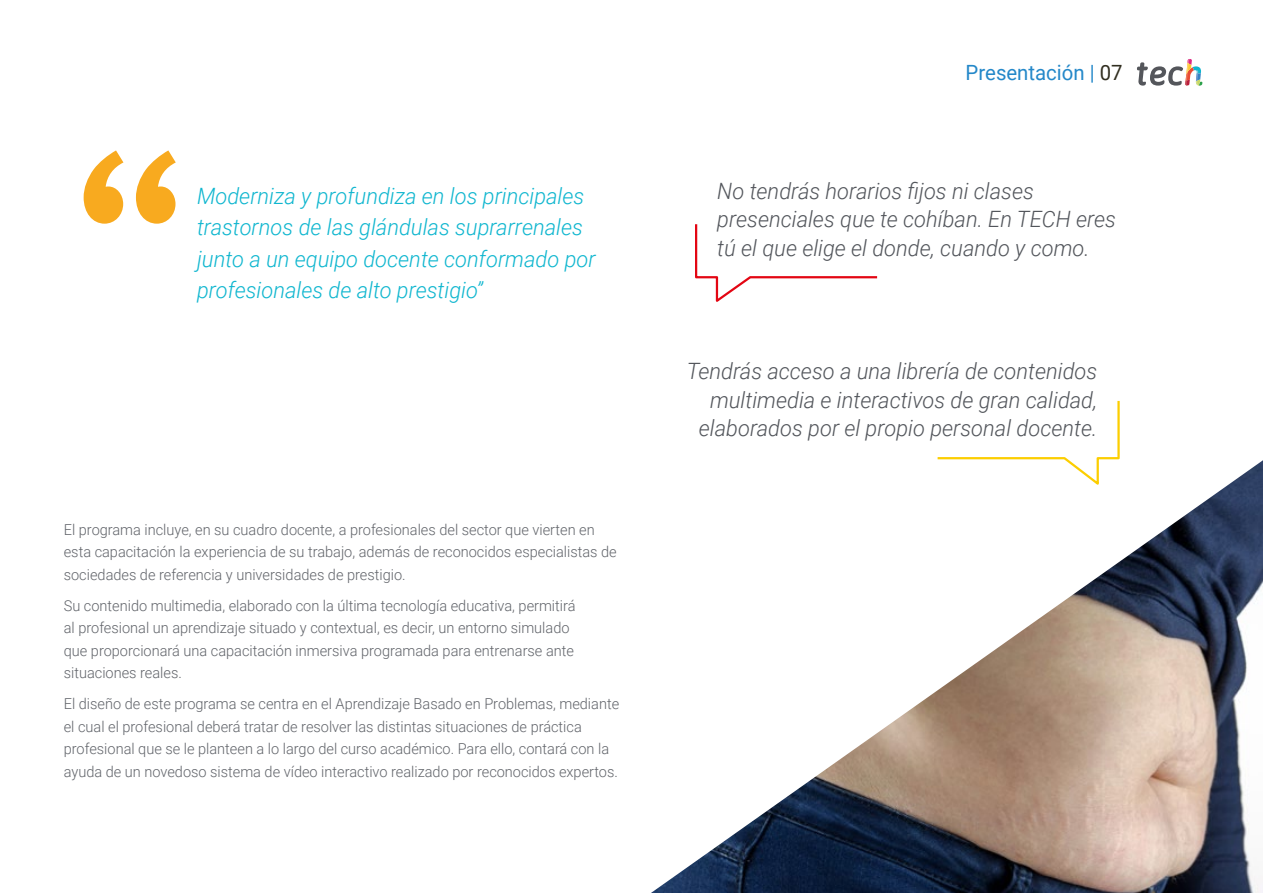
<style>
.page{position:relative;width:1263px;height:893px;background:#fff}
.page>*{position:absolute;margin:0;border:0;box-sizing:border-box;transform-origin:0 0}
.t1{font:italic 300 22.5px/28.5px "Roboto";color:#52555b;text-align:right}
.t2{font:italic 300 22.5px/31.5px "Roboto";color:#0fb6cf}
.t3{font:21px "Roboto";color:#2488c9}
.t4{font:300 15px/22.5px "Roboto";color:#61646a}
.s1{color:#312e20}
</style>
<div class="page">
<svg style="left:84px;top:150px;width:92px;height:74px"></svg>
<img style="left:651px;top:460px;width:612px;height:433px">
<svg style="left:1137px;top:59px;width:65px;height:27px"></svg>
<svg style="left:935px;top:400px;width:186px;height:88px"></svg>
<svg style="left:695px;top:224px;width:183px;height:78px"></svg>
<h1 class="t2" style="left:197px;top:179px;width:400px">Moderniza y profundiza en los principales trastornos de las glándulas suprarrenales junto a un equipo docente conformado por profesionales de alto prestigio”</h1>
<p class="t4" style="left:64px;top:517px;width:554px">El programa incluye, en su cuadro docente, a profesionales del sector que vierten en esta capacitación la experiencia de su trabajo, además de reconocidos especialistas de sociedades de referencia y universidades de prestigio.</p>
<p class="t4" style="left:64px;top:593px;width:513px">Su contenido multimedia, elaborado con la última tecnología educativa, permitirá al profesional un aprendizaje situado y contextual, es decir, un entorno simulado que proporcionará una capacitación inmersiva programada para entrenarse ante situaciones reales.</p>
<p class="t4" style="left:64px;top:692px;width:557px">El diseño de este programa se centra en el Aprendizaje Basado en Problemas, mediante el cual el profesional deberá tratar de resolver las distintas situaciones de práctica profesional que se le planteen a lo largo del curso académico. Para ello, contará con la ayuda de un novedoso sistema de vídeo interactivo realizado por reconocidos expertos.</p>
<h2 class="t3" style="left:966px;top:57px;width:159px">Presentación | <span class="s1">07</span></h2>
<h1 class="t1" style="left:717px;top:176px;width:400px;text-align:left">No tendrás horarios fijos ni clases presenciales que te cohíban. En TECH eres tú el que elige el donde, cuando y como.</h1>
<h1 class="t1" style="left:687px;top:356px;width:412px">Tendrás acceso a una librería de contenidos multimedia e interactivos de gran calidad, elaborados por el propio personal docente.</h1>
</div>
